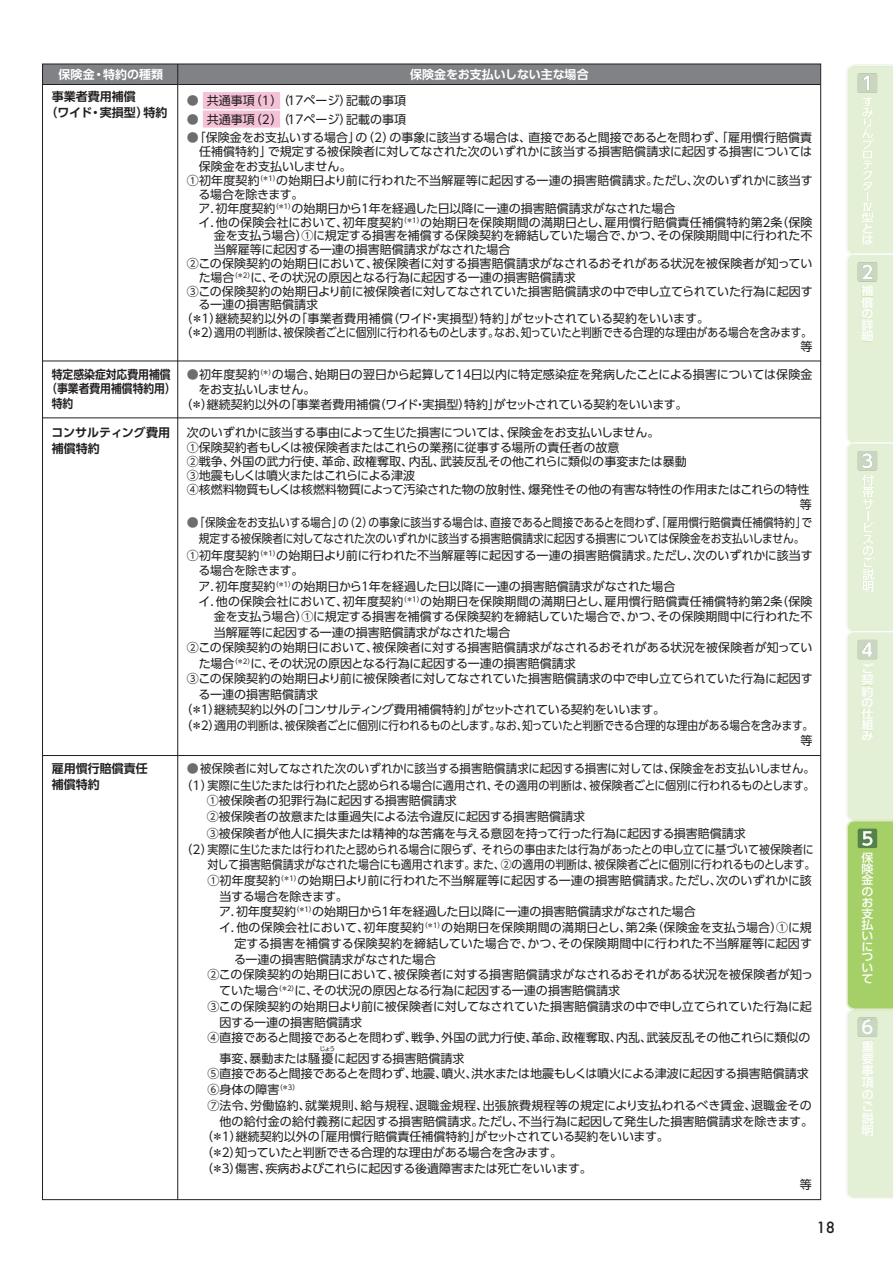
<style>
.page{position:relative;width:893px;height:1263px;background:#fff}
.page>*{position:absolute;margin:0;border:0;box-sizing:border-box;transform-origin:0 0}
.t1{font:500 18px "UD Shin Go Pro";color:#fff}
.t2{font:500 15px "Futura";color:#231f20}
.t3{font:12px "UD Shin Go Pro";letter-spacing:-.005em;color:#231f20}
.t4{font:12px "UD Shin Go Pro";letter-spacing:.015em;color:#231f20}
.t5{font:12px/16.2px "UD Shin Go Pro";letter-spacing:-.005em;color:#231f20;text-align:center;scale:.89 1}
.t6{font:12px "UD Shin Go Pro";letter-spacing:-.025em;color:#231f20}
.t7{font:12px/16.8px "UD Shin Go Pro";letter-spacing:-.005em;color:#231f20;text-align:center;scale:.95 1}
.t8{font:12px "UD Shin Go Pro";letter-spacing:-.005em;color:#231f20;scale:.91 1}
.t9{font:12px "UD Shin Go Pro";letter-spacing:.025em;color:#231f20}
.t10{font:700 12px/15.8px "UD Shin Go Pro De";color:#231f20}
.t11{font:12px "UD Shin Go Pro";letter-spacing:-.03em;color:#231f20}
.t12{font:700 12px "UD Shin Go Pro De";color:#231f20;scale:.9 1}
.t13{font:700 12px "UD Shin Go Pro De";letter-spacing:-.005em;color:#fff}
.t14{font:12px "UD Shin Go Pro";letter-spacing:-.05em;color:#231f20}
.t15{font:500 12px/12px "Shin Go Pro";color:#fff;text-align:justify}
.t16{font:500 11.4px "UD Shin Go Pro";color:#fff;scale:1.05 1}
.t17{font:500 11.4px/11.4px "Shin Go Pro";color:#fff;scale:1.05 1}
.t18{font:6px "UD Shin Go Pro";color:#231f20}
.s1{color:#6c6d70}
</style>
<div class="page">
<div style="left:44px;top:66px;width:775px;height:18px;background:#808285"></div>
<hr style="left:43px;top:84px;width:135px;height:1px;background:#231f20">
<hr style="left:178px;top:84px;width:643px;height:1px;background:#231f20">
<div style="left:203px;top:92px;width:77px;height:17px;background:#f5c1d7"></div>
<div style="left:203px;top:111px;width:77px;height:17px;background:#f5c1d7"></div>
<hr style="left:177px;top:64px;width:1px;height:1135px;background:#231f20">
<hr style="left:43px;top:755px;width:778px;height:1px;background:#231f20">
<hr style="left:43px;top:361px;width:778px;height:1px;background:#231f20">
<hr style="left:43px;top:418px;width:778px;height:1px;background:#231f20">
<svg style="left:846px;top:64px;width:47px;height:1135px;background:#d9eac4"></svg>
<p class="t13" style="left:59px;top:64px;width:106px">保険金・特約の種類</p>
<p class="t13" style="left:410px;top:64px;width:180px">保険金をお支払いしない主な場合</p>
<p class="t10" style="left:52px;top:88px;width:85px">事業者費用補償</p>
<p class="t3" style="left:187px;top:91px;width:221px"><span class="s1">●</span> 共通事項（1）（17ページ）記載の事項</p>
<p class="t3" style="left:187px;top:109px;width:221px"><span class="s1">●</span> 共通事項（2）（17ページ）記載の事項</p>
<p class="t3" style="left:187px;top:128px;width:627px"><span class="s1">●</span>「保険金をお支払いする場合」の（２）の事象に該当する場合は、直接であると間接であるとを問わず、「雇用慣行賠償責</p>
<p class="t3" style="left:199px;top:142px;width:615px">任補償特約」で規定する被保険者に対してなされた次のいずれかに該当する損害賠償請求に起因する損害については</p>
<p class="t3" style="left:187px;top:156px;width:166px">　保険金をお支払いしません。</p>
<p class="t10" style="left:45px;top:104px;width:123px">（ワイド・実損型）特約</p>
<p class="t12" style="left:52px;top:365px;width:134px">特定感染症対応費用補償</p>
<p class="t12" style="left:46px;top:379px;width:145px">（事業者費用補償特約用）</p>
<p class="t12" style="left:52px;top:393px;width:26px">特約</p>
<p class="t3" style="left:187px;top:171px;width:627px">①初年度契約<sup>（＊１）</sup>の始期日より前に行われた不当解雇等に起因する一連の損害賠償請求。ただし、次のいずれかに該当す</p>
<p class="t6" style="left:199px;top:185px;width:114px">る場合を除きます。　</p>
<p class="t3" style="left:199px;top:198px;width:478px">ア．初年度契約<sup>（＊１）</sup>の始期日から１年を経過した日以降に一連の損害賠償請求がなされた場合</p>
<p class="t4" style="left:199px;top:212px;width:616px">イ．他の保険会社において、初年度契約<sup>（＊１）</sup>の始期日を保険期間の満期日とし、雇用慣行賠償責任補償特約第２条（保険</p>
<p class="t3" style="left:214px;top:226px;width:600px">金を支払う場合）①に規定する損害を補償する保険契約を締結していた場合で、かつ、その保険期間中に行われた不</p>
<p class="t3" style="left:214px;top:240px;width:298px">当解雇等に起因する一連の損害賠償請求がなされた場合</p>
<p class="t3" style="left:187px;top:254px;width:627px">②この保険契約の始期日において、被保険者に対する損害賠償請求がなされるおそれがある状況を被保険者が知ってい</p>
<p class="t3" style="left:199px;top:267px;width:379px">た場合<sup>（＊2）</sup>に、その状況の原因となる行為に起因する一連の損害賠償請求</p>
<p class="t3" style="left:187px;top:281px;width:627px">③この保険契約の始期日より前に被保険者に対してなされていた損害賠償請求の中で申し立てられていた行為に起因す</p>
<p class="t3" style="left:198px;top:295px;width:121px">る一連の損害賠償請求</p>
<p class="t9" style="left:180px;top:309px;width:530px">（＊１）継続契約以外の「事業者費用補償（ワイド・実損型）特約」がセットされている契約をいいます。</p>
<p class="t3" style="left:180px;top:323px;width:633px">（＊２）適用の判断は、被保険者ごとに個別に行われるものとします。なお、知っていたと判断できる合理的な理由がある場合を含みます。</p>
<p class="t3" style="left:801px;top:336px;width:13px">等</p>
<p class="t3" style="left:187px;top:365px;width:627px"><span class="s1">●</span>初年度契約<sup>（＊）</sup>の場合、始期日の翌日から起算して１４日以内に特定感染症を発病したことによる損害については保険金</p>
<p class="t3" style="left:199px;top:380px;width:118px">をお支払いしません。</p>
<p class="t3" style="left:180px;top:395px;width:509px">（＊）継続契約以外の「事業者費用補償（ワイド・実損型）特約」がセットされている契約をいいます。</p>
<p class="t10" style="left:52px;top:424px;width:120px">コンサルティング費用補償特約</p>
<p class="t6" style="left:187px;top:423px;width:474px">次のいずれかに該当する事由によって生じた損害については、保険金をお支払いしません。</p>
<p class="t3" style="left:187px;top:437px;width:434px">①保険契約者もしくは被保険者またはこれらの業務に従事する場所の責任者の故意</p>
<p class="t3" style="left:187px;top:451px;width:501px">②戦争、外国の武力行使、革命、政権奪取、内乱、武装反乱その他これらに類似の事変または暴動</p>
<p class="t14" style="left:187px;top:466px;width:230px">③地震もしくは噴火またはこれらによる津波</p>
<p class="t3" style="left:187px;top:480px;width:624px">④核燃料物質もしくは核燃料物質によって汚染された物の放射性、爆発性その他の有害な特性の作用またはこれらの特性</p>
<p class="t3" style="left:800px;top:494px;width:13px">等</p>
<p class="t5" style="left:187px;top:514px;width:704px"><span class="s1">●</span>「保険金をお支払いする場合」の（２）の事象に該当する場合は、直接であると間接であるとを問わず、「雇用慣行賠償責任補償特約」で規定する被保険者に対してなされた次のいずれかに該当する損害賠償請求に起因する損害については保険金をお支払いしません。</p>
<p class="t3" style="left:187px;top:545px;width:627px">①初年度契約<sup>（＊１）</sup>の始期日より前に行われた不当解雇等に起因する一連の損害賠償請求。ただし、次のいずれかに該当す</p>
<p class="t6" style="left:199px;top:561px;width:114px">る場合を除きます。　</p>
<p class="t3" style="left:199px;top:576px;width:478px">ア．初年度契約<sup>（＊１）</sup>の始期日から１年を経過した日以降に一連の損害賠償請求がなされた場合</p>
<p class="t4" style="left:199px;top:592px;width:616px">イ．他の保険会社において、初年度契約<sup>（＊１）</sup>の始期日を保険期間の満期日とし、雇用慣行賠償責任補償特約第２条（保険</p>
<p class="t3" style="left:214px;top:607px;width:600px">金を支払う場合）①に規定する損害を補償する保険契約を締結していた場合で、かつ、その保険期間中に行われた不</p>
<p class="t3" style="left:214px;top:623px;width:298px">当解雇等に起因する一連の損害賠償請求がなされた場合</p>
<p class="t3" style="left:187px;top:638px;width:627px">②この保険契約の始期日において、被保険者に対する損害賠償請求がなされるおそれがある状況を被保険者が知ってい</p>
<p class="t3" style="left:199px;top:653px;width:379px">た場合<sup>（＊2）</sup>に、その状況の原因となる行為に起因する一連の損害賠償請求</p>
<p class="t3" style="left:187px;top:669px;width:627px">③この保険契約の始期日より前に被保険者に対してなされていた損害賠償請求の中で申し立てられていた行為に起因す</p>
<p class="t3" style="left:198px;top:684px;width:121px">る一連の損害賠償請求</p>
<p class="t6" style="left:180px;top:700px;width:486px">（＊１）継続契約以外の「コンサルティング費用補償特約」がセットされている契約をいいます。</p>
<p class="t3" style="left:180px;top:715px;width:634px">（＊２）適用の判断は、被保険者ごとに個別に行われるものとします。なお、知っていたと判断できる合理的な理由がある場合を含みます。</p>
<p class="t3" style="left:801px;top:731px;width:13px">等</p>
<p class="t10" style="left:52px;top:760px;width:97px">雇用慣行賠償責任補償特約</p>
<p class="t7" style="left:180px;top:760px;width:669px"><span class="s1">●</span>被保険者に対してなされた次のいずれかに該当する損害賠償請求に起因する損害に対しては、保険金をお支払いしません。（１）実際に生じたまたは行われたと認められる場合に適用され、その適用の判断は、被保険者ごとに個別に行われるものとします。</p>
<p class="t3" style="left:207px;top:791px;width:252px">①被保険者の犯罪行為に起因する損害賠償請求</p>
<p class="t3" style="left:207px;top:807px;width:380px">②被保険者の故意または重過失による法令違反に起因する損害賠償請求</p>
<p class="t3" style="left:207px;top:823px;width:541px">③被保険者が他人に損失または精神的な苦痛を与える意図を持って行った行為に起因する損害賠償請求</p>
<p class="t3" style="left:180px;top:840px;width:635px">（２）実際に生じたまたは行われたと認められる場合に限らず、それらの事由または行為があったとの申し立てに基づいて被保険者に</p>
<p class="t8" style="left:207px;top:855px;width:670px">対して損害賠償請求がなされた場合にも適用されます。また、②の適用の判断は、被保険者ごとに個別に行われるものとします。</p>
<p class="t4" style="left:207px;top:871px;width:606px">①初年度契約<sup>（＊１）</sup>の始期日より前に行われた不当解雇等に起因する一連の損害賠償請求。ただし、次のいずれかに該</p>
<p class="t6" style="left:219px;top:886px;width:130px">当する場合を除きます。</p>
<p class="t3" style="left:219px;top:902px;width:478px">ア．初年度契約<sup>（＊１）</sup>の始期日から１年を経過した日以降に一連の損害賠償請求がなされた場合</p>
<p class="t4" style="left:219px;top:918px;width:594px">イ．他の保険会社において、初年度契約<sup>（＊１）</sup>の始期日を保険期間の満期日とし、第２条（保険金を支払う場合）①に規</p>
<p class="t3" style="left:234px;top:934px;width:579px">定する損害を補償する保険契約を締結していた場合で、かつ、その保険期間中に行われた不当解雇等に起因す</p>
<p class="t3" style="left:234px;top:949px;width:204px">る一連の損害賠償請求がなされた場合</p>
<p class="t3" style="left:207px;top:965px;width:607px">②この保険契約の始期日において、被保険者に対する損害賠償請求がなされるおそれがある状況を被保険者が知っ</p>
<p class="t3" style="left:219px;top:981px;width:402px">ていた場合<sup>（＊2）</sup>に、その状況の原因となる行為に起因する一連の損害賠償請求</p>
<p class="t3" style="left:207px;top:997px;width:606px">③この保険契約の始期日より前に被保険者に対してなされていた損害賠償請求の中で申し立てられていた行為に起</p>
<p class="t3" style="left:219px;top:1012px;width:144px">因する一連の損害賠償請求</p>
<p class="t3" style="left:207px;top:1028px;width:605px">④直接であると間接であるとを問わず、戦争、外国の武力行使、革命、政権奪取、内乱、武装反乱その他これらに類似の</p>
<p class="t3" style="left:207px;top:1048px;width:259px">　事変、暴動または騒擾に起因する損害賠償請求</p>
<p class="t18" style="left:320px;top:1043px;width:17px">じょう</p>
<p class="t3" style="left:207px;top:1064px;width:603px">⑤直接であると間接であるとを問わず、地震、噴火、洪水または地震もしくは噴火による津波に起因する損害賠償請求</p>
<p class="t3" style="left:207px;top:1080px;width:93px">⑥身体の障害<sup>（＊3）</sup></p>
<p class="t4" style="left:207px;top:1096px;width:606px">⑦法令、労働協約、就業規則、給与規程、退職金規程、出張旅費規程等の規定により支払われるべき賃金、退職金その</p>
<p class="t3" style="left:219px;top:1111px;width:595px">他の給付金の給付義務に起因する損害賠償請求。ただし、不当行為に起因して発生した損害賠償請求を除きます。</p>
<p class="t3" style="left:201px;top:1127px;width:469px">（＊１）継続契約以外の「雇用慣行賠償責任補償特約」がセットされている契約をいいます。</p>
<p class="t3" style="left:201px;top:1143px;width:363px">（＊2）知っていたと判断できる合理的な理由がある場合を含みます。</p>
<p class="t11" style="left:201px;top:1159px;width:392px">（＊3）傷害、疾病およびこれらに起因する後遺障害または死亡をいいます。</p>
<p class="t3" style="left:800px;top:1174px;width:13px">等</p>
<p class="t2" style="left:816px;top:1217px;width:20px">18</p>
<p class="t17" style="left:862px;top:222px;width:12px">とは</p>
<p class="t16" style="left:862px;top:282px;width:13px">補</p>
<p class="t16" style="left:862px;top:293px;width:13px">償</p>
<p class="t16" style="left:862px;top:304px;width:13px">の</p>
<p class="t16" style="left:862px;top:315px;width:13px">詳</p>
<p class="t16" style="left:862px;top:327px;width:13px">細</p>
<p class="t16" style="left:862px;top:659px;width:13px">ご</p>
<p class="t16" style="left:862px;top:670px;width:13px">契</p>
<p class="t16" style="left:862px;top:682px;width:13px">約</p>
<p class="t16" style="left:862px;top:693px;width:13px">の</p>
<p class="t16" style="left:862px;top:704px;width:13px">仕</p>
<p class="t16" style="left:862px;top:715px;width:13px">組</p>
<p class="t16" style="left:862px;top:727px;width:13px">み</p>
<p class="t16" style="left:862px;top:848px;width:13px">保</p>
<p class="t16" style="left:862px;top:859px;width:13px">険</p>
<p class="t16" style="left:862px;top:871px;width:13px">金</p>
<p class="t16" style="left:862px;top:882px;width:13px">の</p>
<p class="t16" style="left:862px;top:893px;width:13px">お</p>
<p class="t16" style="left:862px;top:904px;width:13px">支</p>
<p class="t16" style="left:862px;top:916px;width:13px">払</p>
<p class="t16" style="left:862px;top:927px;width:13px">い</p>
<p class="t16" style="left:862px;top:937px;width:13px">に</p>
<p class="t16" style="left:862px;top:948px;width:13px">つ</p>
<p class="t16" style="left:862px;top:958px;width:13px">い</p>
<p class="t16" style="left:862px;top:969px;width:13px">て</p>
<h1 class="t1" style="left:861px;top:1013px;width:13px">6</h1>
<p class="t15" style="left:862px;top:1039px;width:13px">重要事項のご説明</p>
</div>
